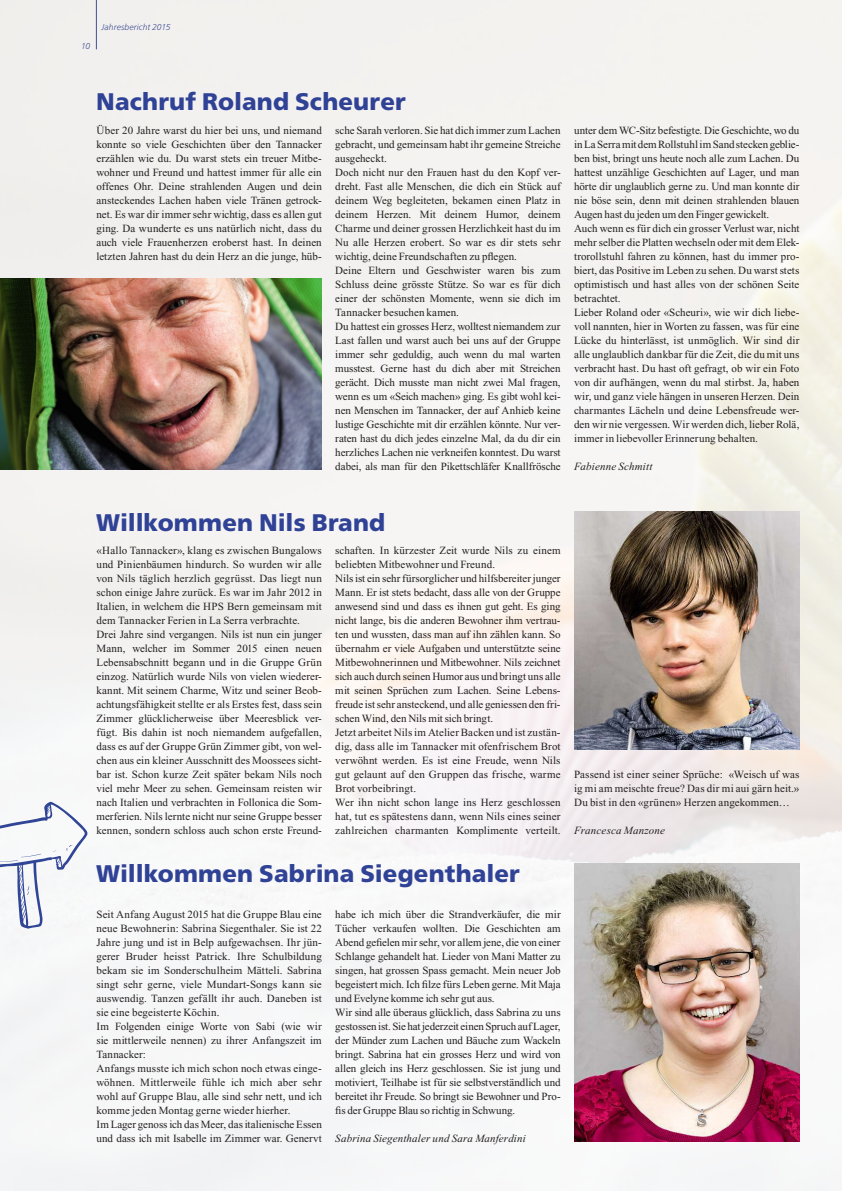
<style>
.page{position:relative;width:842px;height:1191px;background:#fff}
.page>*{position:absolute;margin:0;border:0;box-sizing:border-box;transform-origin:0 0}
.t1{font:900 24px "Frutiger";letter-spacing:.005em;color:#304296}
.t2{font:11px/14px "Times New Roman";color:#231f20}
.t3{font:italic 11px "Times New Roman";letter-spacing:.01em;color:#231f20}
.t4{font:italic 300 8.5px "Frutiger";letter-spacing:.01em;color:#304296}
</style>
<div class="page">
<img style="left:0;top:0;width:842px;height:1191px">
<svg style="left:0;top:801px;width:89px;height:127px"></svg>
<img style="left:0;top:279px;width:322px;height:190px">
<img style="left:574px;top:863px;width:225px;height:278px">
<img style="left:574px;top:511px;width:225px;height:238px">
<p class="t4" style="left:81px;top:42px;width:11px">10</p>
<p class="t4" style="left:102px;top:23px;width:70px">Jahresbericht 2015</p>
<h1 class="t1" style="left:96px;top:87px;width:311px">Nachruf Roland Scheurer</h1>
<p class="t2" style="left:97px;top:124px;width:227px;text-align:justify">Über 20 Jahre warst du hier bei uns, und niemand konnte so viele Geschichten über den Tannacker erzählen wie du. Du warst stets ein treuer Mitbe&shy;wohner und Freund und hattest immer für alle ein offenes Ohr. Deine strahlenden Augen und dein ansteckendes Lachen haben viele Tränen getrock&shy;net. Es war dir immer sehr wichtig, dass es allen gut ging. Da wunderte es uns natürlich nicht, dass du auch viele Frauenherzen eroberst hast. In deinen letzten Jahren hast du dein Herz an die junge, hüb-</p>
<p class="t2" style="left:335px;top:124px;width:227px">sche Sarahverloren. Siehat dich immerzum Lachen gebracht, und gemeinsam habt ihr gemeine Streiche ausgeheckt.<br>Doch nicht nur den Frauen hast du den Kopf ver&shy;dreht. Fast alle Menschen, die dich ein Stück auf deinem Weg begleiteten, bekamen einen Platz in deinem Herzen. Mit deinem Humor, deinem Charme und deiner grossen Herzlichkeit hast du im Nu alle Herzen erobert. So war es dir stets sehr wichtig, deine Freundschaften zu pflegen.<br>Deine Eltern und Geschwister waren bis zum Schluss deine grösste Stütze. So war es für dich einer der schönsten Momente, wenn sie dich im Tannacker besuchen kamen.<br>Du hattest ein grosses Herz, wolltest niemandem zur Last fallen und warst auch bei uns auf der Gruppe immer sehr geduldig, auch wenn du mal warten musstest. Gerne hast du dich aber mit Streichen gerächt. Dich musste man nicht zwei Mal fragen, wenn es um «Seich machen» ging. Es gibt wohl kei&shy;nen Menschen im Tannacker, der auf Anhieb keine lustige Geschichte mit dir erzählen könnte. Nur ver&shy;raten hast du dich jedes einzelne Mal, da du dir ein herzliches Lachen nie verkneifen konntest. Du warst dabei, als man für den Pikettschläfer Knallfrösche</p>
<p class="t2" style="left:574px;top:124px;width:227px">unter dem WC-Sitz befestigte. Die Geschichte, wo du inLaSerramit demRollstuhlimSand steckengeblie&shy;ben bist, bringt uns heute noch alle zum Lachen. Du hattest unzählige Geschichten auf Lager, und man hörte dir unglaublich gerne zu. Und man konnte dir nie böse sein, denn mit deinen strahlenden blauen Augen hast du jeden um den Finger gewickelt.<br>Auch wenn es für dich ein grosser Verlust war, nicht mehr selber die Platten wechseln oder mit dem Elek&shy;trorollstuhl fahren zu können, hast du immer pro&shy;biert, das Positive im Leben zu sehen. Du warst stets optimistisch und hast alles von der schönen Seite betrachtet.<br>Lieber Roland oder «Scheuri», wie wir dich liebe&shy;voll nannten, hier in Worten zu fassen, was für eine Lücke du hinterlässt, ist unmöglich. Wir sind dir alle unglaublich dankbar für die Zeit, die du mit uns verbracht hast. Du hast oft gefragt, ob wir ein Foto von dir aufhängen, wenn du mal stirbst. Ja, haben wir, und ganz viele hängen in unseren Herzen. Dein charmantes Lächeln und deine Lebensfreude wer&shy;den wir nie vergessen. Wir werden dich, lieber Rolä, immer in liebevoller Erinnerung behalten.</p>
<p class="t3" style="left:574px;top:460px;width:80px">Fabienne Schmitt</p>
<h1 class="t1" style="left:96px;top:507px;width:291px">Willkommen Nils Brand</h1>
<p class="t2" style="left:97px;top:544px;width:227px">«Hallo Tannacker», klang es zwischen Bungalows und Pinienbäumen hindurch. So wurden wir alle von Nils täglich herzlich gegrüsst. Das liegt nun schon einige Jahre zurück. Es war im Jahr 2012 in Italien, in welchem die HPS Bern gemeinsam mit dem Tannacker Ferien in La Serra verbrachte.<br>Drei Jahre sind vergangen. Nils ist nun ein junger Mann, welcher im Sommer 2015 einen neuen Lebensabschnitt begann und in die Gruppe Grün einzog. Natürlich wurde Nils von vielen wiederer&shy;kannt. Mit seinem Charme, Witz und seiner Beob&shy;achtungsfähigkeit stellte er als Erstes fest, dass sein Zimmer glücklicherweise über Meeresblick ver&shy;fügt. Bis dahin ist noch niemandem aufgefallen, dass es auf der Gruppe Grün Zimmer gibt, von wel&shy;chen aus ein kleiner Ausschnitt des Moossees sicht&shy;bar ist. Schon kurze Zeit später bekam Nils noch viel mehr Meer zu sehen. Gemeinsam reisten wir nach Italien und verbrachten in Follonica die Som&shy;merferien. Nils lernte nicht nur seine Gruppe besser kennen, sondern schloss auch schon erste Freund-</p>
<p class="t2" style="left:335px;top:544px;width:227px">schaften. In kürzester Zeit wurde Nils zu einem beliebten Mitbewohner und Freund.<br>Nils ist ein sehr fürsorglicher und hilfsbereiter junger Mann. Er ist stets bedacht, dass alle von der Gruppe anwesend sind und dass es ihnen gut geht. Es ging nicht lange, bis die anderen Bewohner ihm vertrau&shy;ten und wussten, dass man auf ihn zählen kann. So übernahm er viele Aufgaben und unterstützte seine Mitbewohnerinnen und Mitbewohner. Nils zeichnet sich auch durch seinen Humor aus und bringt uns alle mit seinen Sprüchen zum Lachen. Seine Lebens&shy;freude istsehransteckend, undallegeniessenden fri&shy;schen Wind, den Nils mit sich bringt.<br>JetztarbeitetNilsimAtelier Backen undist zustän&shy;dig, dass alle im Tannacker mit ofenfrischem Brot verwöhnt werden. Es ist eine Freude, wenn Nils gut gelaunt auf den Gruppen das frische, warme Brot vorbeibringt.<br>Wer ihn nicht schon lange ins Herz geschlossen hat, tut es spätestens dann, wenn Nils eines seiner zahlreichen charmanten Komplimente verteilt.</p>
<h1 class="t1" style="left:96px;top:859px;width:425px">Willkommen Sabrina Siegenthaler</h1>
<p class="t2" style="left:97px;top:908px;width:227px">Seit Anfang August 2015 hat die Gruppe Blau eine neue Bewohnerin: Sabrina Siegenthaler. Sie ist 22<br>Jahre jung und ist in Belp aufgewachsen. Ihr jün&shy;gerer Bruder heisst Patrick. Ihre Schulbildung bekam sie im Sonderschulheim Mätteli. Sabrina singt sehr gerne, viele Mundart-Songs kann sie auswendig. Tanzen gefällt ihr auch. Daneben ist sie eine begeisterte Köchin.<br>Im Folgenden einige Worte von Sabi (wie wir sie mittlerweile nennen) zu ihrer Anfangszeit im Tannacker:<br>Anfangs musste ich mich schon noch etwas einge&shy;wöhnen. Mittlerweile fühle ich mich aber sehr wohl auf Gruppe Blau, alle sind sehr nett, und ich komme jeden Montag gerne wieder hierher.<br>Im Lager genoss ich das Meer, das italienische Essen und dass ich mit Isabelle im Zimmer war. Genervt</p>
<p class="t2" style="left:335px;top:908px;width:227px">habe ich mich über die Strandverkäufer, die mir Tücher verkaufen wollten. Die Geschichten am Abendgefielenmirsehr, vorallemjene,die voneiner Schlange gehandelt hat. Lieder von Mani Matter zu singen, hat grossen Spass gemacht. Mein neuer Job begeistert mich. Ich filze fürs Leben gerne. Mit Maja und Evelyne komme ich sehr gut aus.<br>Wir sind alle überaus glücklich, dass Sabrina zu uns gestossenist.Sie hatjederzeit einenSpruchaufLager, der Münder zum Lachen und Bäuche zum Wackeln bringt. Sabrina hat ein grosses Herz und wird von allen gleich ins Herz geschlossen. Sie ist jung und motiviert, Teilhabe ist für sie selbstverständlich und bereitet ihr Freude. So bringt sie Bewohner und Pro&shy;fis der Gruppe Blau so richtig in Schwung.</p>
<p class="t3" style="left:335px;top:1132px;width:192px">Sabrina Siegenthaler und Sara Manferdini</p>
<p class="t2" style="left:574px;top:768px;width:227px;text-align:justify">Passend ist einer seiner Sprüche: «Weisch uf was ig mi am meischte freue? Das dir mi aui gärn heit.» Du bist in den «grünen» Herzen angekommen…</p>
<p class="t3" style="left:574px;top:824px;width:92px">Francesca Manzone</p>
</div>
